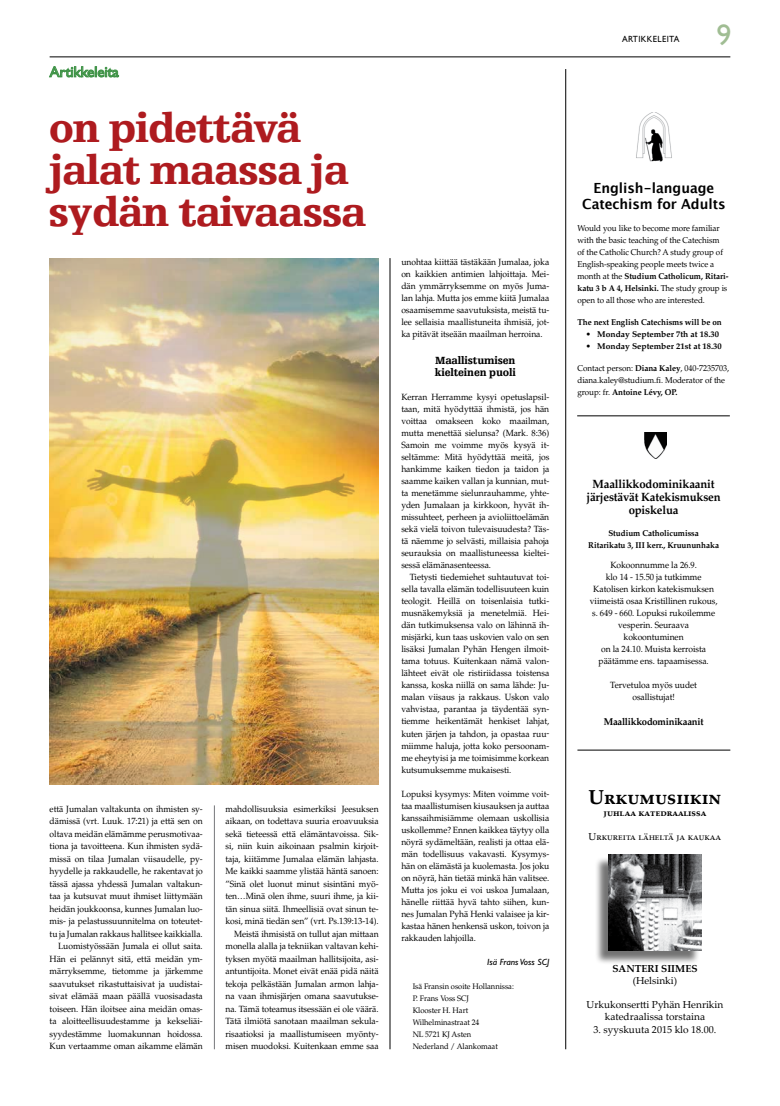
<style>
.page{position:relative;width:780px;height:1106px;background:#fff}
.page>*{position:absolute;margin:0;border:0;box-sizing:border-box;transform-origin:0 0}
.t1{font:900 41.5px/42px "Egyptienne FLT Std";letter-spacing:-.035em;color:#ae1b1f}
.t2{font:30px "Gill Sans Std";color:#a0bd93}
.t3{font:700 20.2px "Palatino Linotype";color:#000}
.t4{font:15px "Gill Sans Std";letter-spacing:-.01em;color:#3f9347}
.t5{font:700 14px/16px "Lucida Grande";letter-spacing:-.005em;color:#000;text-align:center;scale:.95 1}
.t6{font:700 12px/13px "Palatino LT Std";letter-spacing:-.015em;color:#000;text-align:center;scale:.95 1}
.t7{font:900 11px/12px "Egyptienne FLT Std";letter-spacing:-.015em;color:#000;scale:.95 1}
.t8{font:10.1px/12.1px "Palatino Linotype";color:#000;text-align:center}
.t9{font:700 10.1px "Palatino Linotype";color:#000}
.t10{font:700 10px "Palatino LT Std";letter-spacing:-.025em;color:#000;scale:.95 1}
.t11{font:9px/12px "Palatino LT Std";letter-spacing:-.005em;color:#000;text-align:justify;scale:.95 1}
.t12{font:italic 9px "Gill Sans Std";color:#000;scale:1.05 1}
.t13{font:9px "Gill Sans Std";letter-spacing:.04em;color:#000;scale:.95 1}
.t14{font:8.5px/12px "Palatino LT Std";letter-spacing:-.005em;color:#000;scale:.95 1}
.t15{font:700 8.5px/12px "Palatino LT Std";letter-spacing:-.005em;color:#000;text-align:center;scale:.95 1}
.t16{font:700 8.5px "Palatino LT Std";letter-spacing:-.005em;color:#000}
.t17{font:8px/12px "Palatino LT Std";letter-spacing:-.005em;color:#000;scale:.95 1}
.s1{font-weight:700}
</style>
<div class="page">
<hr style="left:50px;top:57px;width:680px;height:1px;background:#000">
<svg style="left:49px;top:66px;width:70px;height:11px"></svg>
<hr style="left:214px;top:805px;width:1px;height:244px;background:#77787b">
<hr style="left:390px;top:258px;width:1px;height:791px;background:#000">
<hr style="left:565px;top:69px;width:1px;height:980px;background:#000">
<hr style="left:577px;top:415px;width:152px;height:1px;background:#000">
<img style="left:644px;top:432px;width:22px;height:27px">
<img style="left:636px;top:112px;width:36px;height:49px">
<hr style="left:577px;top:750px;width:153px;height:1px;background:#000">
<div style="left:594px;top:856px;width:106px;height:109px;background:#000;opacity:.55"></div>
<img style="left:608px;top:854px;width:93px;height:97px">
<img style="left:50px;top:258px;width:328px;height:526px">
<h3 class="t4" style="left:50px;top:63px;width:71px">Artikkeleita</h3>
<h1 class="t1" style="left:48px;top:107px;width:319px">on pidettävä jalat maassa ja sydän taivaassa</h1>
<p class="t11" style="left:50px;top:802px;width:163px;line-height:12.5px;text-align:right">että Jumalan valtakunta on ihmisten sy&shy;dämissä (vrt. Luuk. 17:21) ja että sen on oltava meidän elämämme perusmotivaa&shy;tiona ja tavoitteena. Kun ihmisten sydä&shy;missä on tilaa Jumalan viisaudelle, py&shy;hyydelle ja rakkaudelle, he rakentavat jo tässä ajassa yhdessä Jumalan valtakun&shy;taa ja kutsuvat muut ihmiset liittymään heidän joukkoonsa, kunnes Jumalan luo&shy;mis- ja pelastussuunnitelma on toteutet&shy;tu ja Jumalan rakkaus hallitsee kaikkialla.<br>Luomistyössään Jumala ei ollut saita.<br>Hän ei pelännyt sitä, että meidän ym&shy;märryksemme, tietomme ja järkemme saavutukset rikastuttaisivat ja uudistai&shy;sivat elämää maan päällä vuosisadasta toiseen. Hän iloitsee aina meidän omas&shy;ta aloitteellisuudestamme ja kekseliäi&shy;syydestämme luomakunnan hoidossa.<br>Kun vertaamme oman aikamme elämän</p>
<p class="t11" style="left:225px;top:802px;width:163px;line-height:12.5px;text-align:right">mahdollisuuksia esimerkiksi Jeesuksen aikaan, on todettava suuria eroavuuksia sekä tieteessä että elämäntavoissa. Sik&shy;si, niin kuin aikoinaan psalmin kirjoit&shy;taja, kiitämme Jumalaa elämän lahjasta.<br>Me kaikki saamme ylistää häntä sanoen: ”Sinä olet luonut minut sisintäni myö&shy;ten…Minä olen ihme, suuri ihme, ja kii&shy;tän sinua siitä. Ihmeellisiä ovat sinun te&shy;kosi, minä tiedän sen” (vrt. Ps.139:13-14).<br>Meistä ihmisistä on tullut ajan mittaan monella alalla ja tekniikan valtavan kehi&shy;tyksen myötä maailman hallitsijoita, asi&shy;antuntijoita. Monet eivät enää pidä näitä tekoja pelkästään Jumalan armon lahja&shy;na vaan ihmisjärjen omana saavutukse&shy;na. Tämä toteamus itsessään ei ole väärä.<br>Tätä ilmiötä sanotaan maailman sekula&shy;risaatioksi ja maallistumiseen myönty&shy;misen muodoksi. Kuitenkaan emme saa</p>
<p class="t11" style="left:401px;top:256px;width:157px">unohtaa kiittää tästäkään Jumalaa, joka on kaikkien antimien lahjoittaja. Mei&shy;dän ymmärryksemme on myös Juma&shy;lan lahja. Mutta jos emme kiitä Jumalaa osaamisemme saavutuksista, meistä tu&shy;lee sellaisia maallistuneita ihmisiä, jot&shy;ka pitävät itseään maailman herroina.</p>
<p class="t7" style="left:434px;top:354px;width:87px">Maallistumisen kielteinen puoli</p>
<p class="t11" style="left:401px;top:391px;width:157px">Kerran Herramme kysyi opetuslapsil&shy;taan, mitä hyödyttää ihmistä, jos hän voittaa omakseen koko maailman, mutta menettää sielunsa? (Mark. 8:36)<br>Samoin me voimme myös kysyä it&shy;seltämme: Mitä hyödyttää meitä, jos hankimme kaiken tiedon ja taidon ja saamme kaiken vallan ja kunnian, mut&shy;ta menetämme sielunrauhamme, yhte&shy;yden Jumalaan ja kirkkoon, hyvät ih&shy;missuhteet, perheen ja avioliittoelämän sekä vielä toivon tulevaisuudesta? Täs&shy;tä näemme jo selvästi, millaisia pahoja seurauksia on maallistuneessa kieltei&shy;sessä elämänasenteessa.</p>
<p class="t11" style="left:401px;top:571px;width:157px;text-indent:9px">Tietysti tiedemiehet suhtautuvat toi&shy;sella tavalla elämän todellisuuteen kuin teologit. Heillä on toisenlaisia tutki&shy;musnäkemyksiä ja menetelmiä. Hei&shy;dän tutkimuksensa valo on lähinnä ih&shy;misjärki, kun taas uskovien valo on sen lisäksi Jumalan Pyhän Hengen ilmoit&shy;tama totuus. Kuitenkaan nämä valon&shy;lähteet eivät ole ristiriidassa toistensa kanssa, koska niillä on sama lähde: Ju&shy;malan viisaus ja rakkaus. Uskon valo vahvistaa, parantaa ja täydentää syn&shy;tiemme heikentämät henkiset lahjat, kuten järjen ja tahdon, ja opastaa ruu&shy;miimme haluja, jotta koko persoonam&shy;me eheytyisi ja me toimisimme korkean kutsumuksemme mukaisesti.</p>
<p class="t11" style="left:401px;top:787px;width:157px">Lopuksi kysymys: Miten voimme voit&shy;taa maallistumisen kiusauksen ja auttaa kanssaihmisiämme olemaan uskollisia uskollemme? Ennen kaikkea täytyy olla nöyrä sydämeltään, realisti ja ottaa elä&shy;män todellisuus vakavasti. Kysymys&shy;hän on elämästä ja kuolemasta. Jos joku on nöyrä, hän tietää minkä hän valitsee.<br>Mutta jos joku ei voi uskoa Jumalaan, hänelle riittää hyvä tahto siihen, kun&shy;nes Jumalan Pyhä Henki valaisee ja kir&shy;kastaa hänen henkensä uskon, toivon ja rakkauden lahjoilla.</p>
<p class="t12" style="left:487px;top:956px;width:61px">Isä Frans Voss SCJ</p>
<p class="t17" style="left:412px;top:980px;width:108px">Isä Fransin osoite Hollannissa:<br>P. Frans Voss SCJ<br>Klooster H. Hart<br>Wilhelminastraat 24<br>NL 5721 KJ Asten<br>Nederland / Alankomaat</p>
<p class="t13" style="left:622px;top:34px;width:62px">ARTIKKELEITA</p>
<h2 class="t2" style="left:716px;top:18px;width:16px">9</h2>
<h3 class="t5" style="left:582px;top:180px;width:152px">English-language<br>Catechism for Adults</h3>
<p class="t14" style="left:577px;top:223px;width:161px">Would you like to become more familiar with the basic teaching of the Catechism of the Catholic Church? A study group of English-speaking people meets twice a month at the <span class="s1">Studium Catholicum, Ritari&shy;katu 3 b A 4, Helsinki.</span> The study group is open to all those who are interested.</p>
<p class="t15" style="left:577px;top:317px;width:153px">The next English Catechisms will be on</p>
<p class="t16" style="left:586px;top:329px;width:134px">• Monday September 7th at 18.30</p>
<p class="t16" style="left:586px;top:341px;width:137px">• Monday September 21st at 18.30</p>
<p class="t14" style="left:577px;top:363px;width:161px">Contact person: <span class="s1">Diana Kaley</span>, 040-7235703, diana.kaley@studium.fi. Moderator of the group: fr. <span class="s1">Antoine Lévy, OP.</span></p>
<h3 class="t6" style="left:586px;top:478px;width:143px">Maallikkodominikaanit järjestävät Katekismuksen opiskelua</h3>
<p class="t15" style="left:588px;top:527px;width:139px">Studium Catholicumissa<br>Ritarikatu 3, III kerr., Kruununhaka</p>
<p class="t11" style="left:589px;top:558px;width:136px;text-align:center">Kokoonnumme la 26.9.<br>klo 14 - 15.50 ja tutkimme<br>Katolisen kirkon katekismuksen viimeistä osaa Kristillinen rukous, s. 649 - 660. Lopuksi rukoilemme vesperin. Seuraava kokoontuminen<br>on la 24.10. Muista kerroista päätämme ens. tapaamisessa.</p>
<p class="t11" style="left:610px;top:678px;width:93px;text-align:center">Tervetuloa myös uudet osallistujat!</p>
<p class="t10" style="left:603px;top:715px;width:106px">Maallikkodominikaanit</p>
<h3 class="t3" style="left:588px;top:782px;width:135px">Urkumusiikin</h3>
<p class="t9" style="left:603px;top:805px;width:104px">juhlaa katedraalissa</p>
<p class="t8" style="left:588px;top:830px;width:134px">Urkureita läheltä ja kaukaa</p>
<p class="t9" style="left:612px;top:961px;width:87px">SANTERI SIIMES</p>
<p class="t8" style="left:632px;top:974px;width:46px">(Helsinki)</p>
<p class="t8" style="left:586px;top:998px;width:138px">Urkukonsertti Pyhän Henrikin katedraalissa torstaina</p>
<p class="t8" style="left:593px;top:1022px;width:124px">3. syyskuuta 2015 klo 18.00.</p>
</div>
